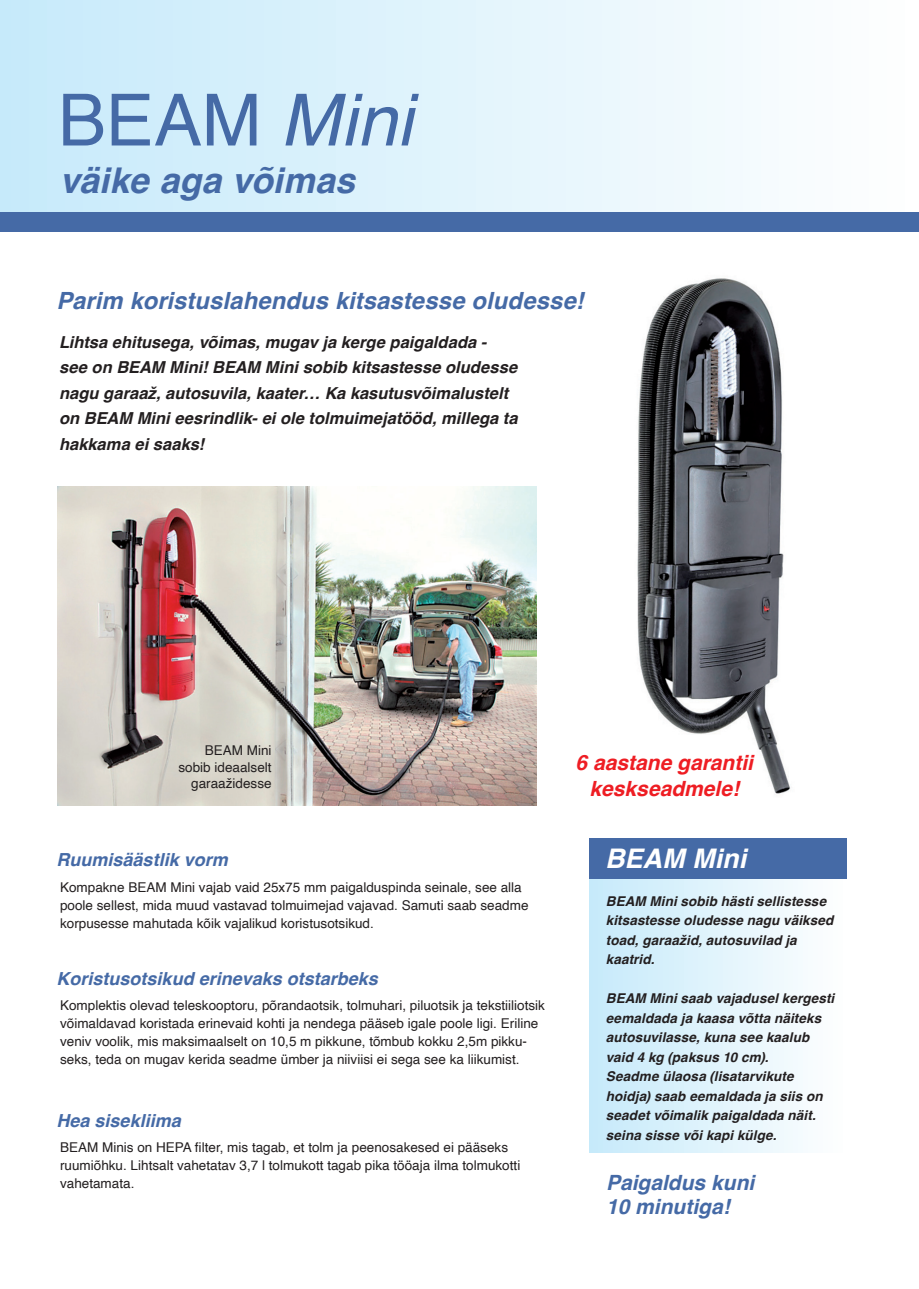
<style>
.page{position:relative;width:919px;height:1289px;background:#fff}
.page>*{position:absolute;margin:0;border:0;box-sizing:border-box;transform-origin:0 0}
.t1{font:72px "Helvetica";color:#456aa6}
.t2{font:italic 700 35.55px "Helvetica";letter-spacing:.005em;color:#456aa6}
.t3{font:italic 700 27px "Helvetica";color:#fff}
.t4{font:italic 700 23.7px "Helvetica";letter-spacing:.005em;color:#456aa6}
.t5{font:italic 700 21px/25.2px "Helvetica";color:#ee1d23;text-align:center}
.t6{font:italic 700 21px/24px "Helvetica";color:#456aa6}
.t7{font:italic 700 18px "Helvetica";color:#456aa6}
.t8{font:italic 700 16.5px/25.5px "Helvetica";color:#231f20}
.t9{font:13.5px/18px "Helvetica";color:#231f20}
.t10{font:italic 700 13.5px/19.5px "Helvetica";letter-spacing:.01em;color:#231f20}
.s1{font-style:italic}
</style>
<div class="page">
<img style="left:637px;top:278px;width:154px;height:516px">
<img style="left:57px;top:486px;width:480px;height:319px">
<div style="left:589px;top:876px;width:257px;height:276px;background:linear-gradient(to right,#c5e9fa,#fdfdfe)"></div>
<div style="left:589px;top:838px;width:257px;height:40px;background:#456aa6"></div>
<div style="left:0;top:0;width:918px;height:216px;background:linear-gradient(to right,#c6eafa,#fefffe)"></div>
<div style="left:0;top:212px;width:918px;height:20px;background:#456aa6"></div>
<h1 class="t1" style="left:58px;top:65px;width:356px">BEAM <span class="s1">Mini</span></h1>
<h2 class="t2" style="left:60px;top:158px;width:296px">väike aga võimas</h2>
<h3 class="t4" style="left:56px;top:286px;width:528px">Parim koristuslahendus kitsastesse oludesse!</h3>
<p class="t8" style="left:59px;top:331px;width:460px">Lihtsa ehitusega, võimas, mugav ja kerge paigaldada - see on BEAM Mini! BEAM Mini sobib kitsastesse oludesse nagu garaaž, autosuvila, kaater… Ka kasutusvõimalustelt on BEAM Mini eesrindlik- ei ole tolmuimejatööd, millega ta hakkama ei saaks!</p>
<p class="t9" style="left:178px;top:742px;width:95px;line-height:16.5px;text-align:right">BEAM Mini sobib ideaalselt garaažidesse</p>
<h3 class="t7" style="left:57px;top:848px;width:173px">Ruumisäästlik vorm</h3>
<p class="t9" style="left:60px;top:878px;width:470px">Kompakne BEAM Mini vajab vaid 25x75 mm paigalduspinda seinale, see alla poole sellest, mida muud vastavad tolmuimejad vajavad. Samuti saab seadme korpusesse mahutada kõik vajalikud koristusotsikud.</p>
<h3 class="t7" style="left:57px;top:967px;width:323px">Koristusotsikud erinevaks otstarbeks</h3>
<p class="t9" style="left:60px;top:996px;width:486px">Komplektis olevad teleskooptoru, põrandaotsik, tolmuhari, piluotsik ja tekstiiliotsik võimaldavad koristada erinevaid kohti ja nendega pääseb igale poole ligi. Eriline</p>
<p class="t9" style="left:60px;top:1050px;width:461px">seks, teda on mugav kerida seadme ümber ja niiviisi ei sega see ka liikumist.</p>
<p class="t9" style="left:60px;top:1032px;width:468px">veniv voolik, mis maksimaalselt on 10,5 m pikkune, tõmbub kokku 2,5m pikku-</p>
<h3 class="t7" style="left:57px;top:1109px;width:126px">Hea sisekliima</h3>
<p class="t9" style="left:60px;top:1138px;width:461px">BEAM Minis on HEPA filter, mis tagab, et tolm ja peenosakesed ei pääseks ruumiõhku. Lihtsalt vahetatav 3,7 l tolmukott tagab pika tööaja ilma tolmukotti vahetamata.</p>
<h3 class="t5" style="left:575px;top:752px;width:179px">6 aastane garantii keskseadmele!</h3>
<h3 class="t3" style="left:605px;top:842px;width:142px">BEAM Mini</h3>
<p class="t10" style="left:605px;top:892px;width:229px">BEAM Mini sobib hästi sellistesse kitsastesse oludesse nagu väiksed toad, garaažid, autosuvilad ja kaatrid.</p>
<p class="t10" style="left:605px;top:990px;width:230px">BEAM Mini saab vajadusel kergesti eemaldada ja kaasa võtta näiteks autosuvilasse, kuna see kaalub vaid 4 kg (paksus 10 cm .(<br>Seadme ülaosa (lisatarvikute hoidja) saab eemaldada ja siis on seadet võimalik paigaldada näit. seina sisse või kapi külge.</p>
<h3 class="t6" style="left:606px;top:1172px;width:150px">Paigaldus kuni<br>10 minutiga!</h3>
</div>
